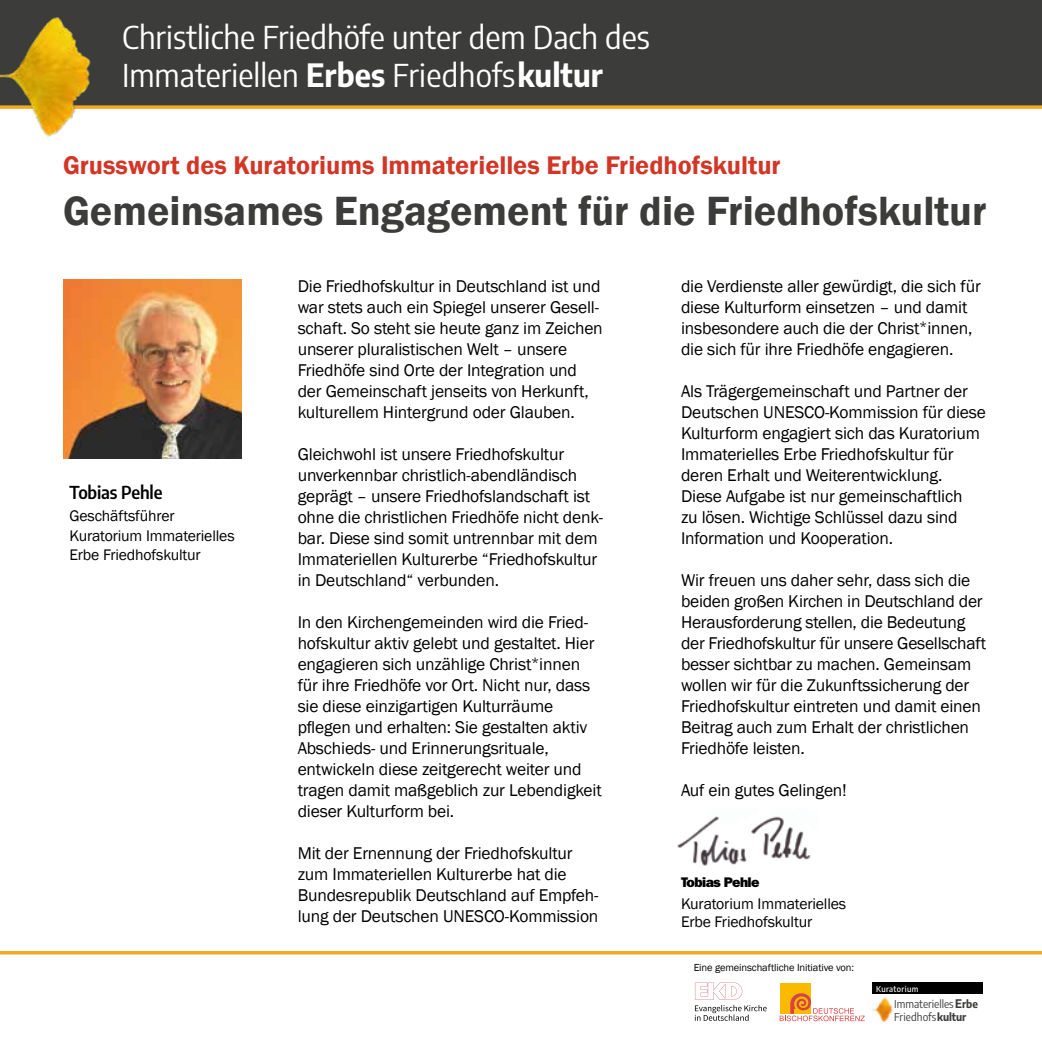
<style>
.page{position:relative;width:1042px;height:1042px;background:#fff}
.page>*{position:absolute;margin:0;border:0;box-sizing:border-box;transform-origin:0 0}
.t1{font:600 42px "Franklin Gothic";color:#3c3c3b}
.t2{font:semi-condensed 31.5px/37.8px "Encode Sans";color:#fff}
.t3{font:600 26.25px "Franklin Gothic";color:#d23627}
.t4{font:17.5px/21px "Franklin Gothic";letter-spacing:-.01em;color:#000}
.t5{font:600 semi-condensed 17.5px "Encode Sans";letter-spacing:-.01em;color:#000}
.t6{font:15.75px/19.2px "Franklin Gothic";letter-spacing:-.01em;color:#000}
.t7{font:14px "ITC Franklin Gothic Std Hvy";letter-spacing:-.04em;color:#000}
.t8{font:700 semi-condensed 11.9px "Encode Sans";color:#3c3c3b}
.t9{font:semi-condensed 10.85px/13px "Encode Sans";color:#3c3c3b}
.t10{font:10.5px "Franklin Gothic";letter-spacing:-.01em;color:#000}
.t11{font:500 semi-condensed 8.05px "Encode Sans";letter-spacing:.05em;color:#fff}
.s1{font-weight:700}
</style>
<div class="page">
<img style="left:677px;top:816px;width:134px;height:50px">
<img style="left:63px;top:280px;width:179px;height:178px">
<svg style="left:695px;top:1005px;width:71px;height:16px"></svg>
<svg style="left:695px;top:982px;width:48px;height:17px"></svg>
<div style="left:779px;top:982px;width:10px;height:10px;background:#fbba00"></div>
<div style="left:790px;top:982px;width:21px;height:10px;background:#fbba00"></div>
<svg style="left:779px;top:993px;width:86px;height:28px"></svg>
<img style="left:872px;top:997px;width:21px;height:26px">
<div style="left:872px;top:983px;width:111px;height:11px;background:#000"></div>
<hr style="left:0;top:951px;width:1042px;height:3px;background:#f7a823">
<div style="left:0;top:0;width:1042px;height:105px;background:#3c3c3b"></div>
<svg style="left:110px;top:105px;width:932px;height:4px;background:#e5a02c"></svg>
<img style="left:0;top:17px;width:110px;height:120px">
<h2 class="t2" style="left:122px;top:17px;width:529px">Christliche Friedhöfe unter dem Dach des<br>Immateriellen <span class="s1">Erbes</span> Friedhofs<span class="s1">kultur</span></h2>
<h3 class="t3" style="left:63px;top:149px;width:719px">Grusswort des Kuratoriums Immaterielles Erbe Friedhofskultur</h3>
<h1 class="t1" style="left:63px;top:185px;width:925px">Gemeinsames Engagement für die Friedhofskultur</h1>
<p class="t5" style="left:69px;top:479px;width:95px">Tobias Pehle</p>
<p class="t6" style="left:69px;top:507px;width:167px">Geschäftsführer<br>Kuratorium Immaterielles<br>Erbe Friedhofskultur</p>
<p class="t4" style="left:298px;top:276px;width:307px">Die Friedhofskultur in Deutschland ist und war stets auch ein Spiegel unserer Gesell&shy;schaft. So steht sie heute ganz im Zeichen unserer pluralistischen Welt – unsere Friedhöfe sind Orte der Integration und der Gemeinschaft jenseits von Herkunft, kulturellem Hintergrund oder Glauben.</p>
<p class="t4" style="left:298px;top:444px;width:307px">Gleichwohl ist unsere Friedhofskultur unverkennbar christlich-abendländisch geprägt – unsere Friedhofslandschaft ist ohne die christlichen Friedhöfe nicht denk&shy;bar. Diese sind somit untrennbar mit dem Immateriellen Kulturerbe “Friedhofskultur in Deutschland“ verbunden.</p>
<p class="t4" style="left:298px;top:612px;width:306px">In den Kirchengemeinden wird die Fried&shy;hofskultur aktiv gelebt und gestaltet. Hier engagieren sich unzählige Christ<sup>*</sup>innen für ihre Friedhöfe vor Ort. Nicht nur, dass sie diese einzigartigen Kulturräume pflegen und erhalten: Sie gestalten aktiv Abschieds- und Erinnerungsrituale, entwickeln diese zeitgerecht weiter und tragen damit maßgeblich zur Lebendigkeit dieser Kulturform bei.</p>
<p class="t4" style="left:298px;top:843px;width:302px">Mit der Ernennung der Friedhofskultur zum Immateriellen Kulturerbe hat die Bundesrepublik Deutschland auf Empfeh&shy;lung der Deutschen UNESCO-Kommission</p>
<p class="t4" style="left:681px;top:276px;width:301px">die Verdienste aller gewürdigt, die sich für diese Kulturform einsetzen – und damit insbesondere auch die der Christ<sup>*</sup>innen, die sich für ihre Friedhöfe engagieren.</p>
<p class="t4" style="left:681px;top:381px;width:306px">Als Trägergemeinschaft und Partner der Deutschen UNESCO-Kommission für diese Kulturform engagiert sich das Kuratorium Immaterielles Erbe Friedhofskultur für deren Erhalt und Weiterentwicklung.<br>Diese Aufgabe ist nur gemeinschaftlich<br>zu lösen. Wichtige Schlüssel dazu sind Information und Kooperation.</p>
<p class="t4" style="left:681px;top:570px;width:307px">Wir freuen uns daher sehr, dass sich die beiden großen Kirchen in Deutschland der Herausforderung stellen, die Bedeutung der Friedhofskultur für unsere Gesellschaft besser sichtbar zu machen. Gemeinsam wollen wir für die Zukunftssicherung der Friedhofskultur eintreten und damit einen Beitrag auch zum Erhalt der christlichen Friedhöfe leisten.</p>
<p class="t4" style="left:681px;top:780px;width:167px">Auf ein gutes Gelingen!</p>
<p class="t7" style="left:681px;top:873px;width:80px">Tobias Pehle</p>
<p class="t6" style="left:681px;top:896px;width:167px;line-height:17.5px">Kuratorium Immaterielles<br>Erbe Friedhofskultur</p>
<p class="t10" style="left:693px;top:961px;width:162px">Eine gemeinschaftliche Initiative von:</p>
<p class="t11" style="left:876px;top:983px;width:44px">Kuratorium</p>
<p class="t8" style="left:955px;top:994px;width:8px">E</p>
<p class="t9" style="left:894px;top:997px;width:85px">Immaterielles <span class="s1">rbe<br></span>Friedhofs<span class="s1">kultur</span></p>
</div>
